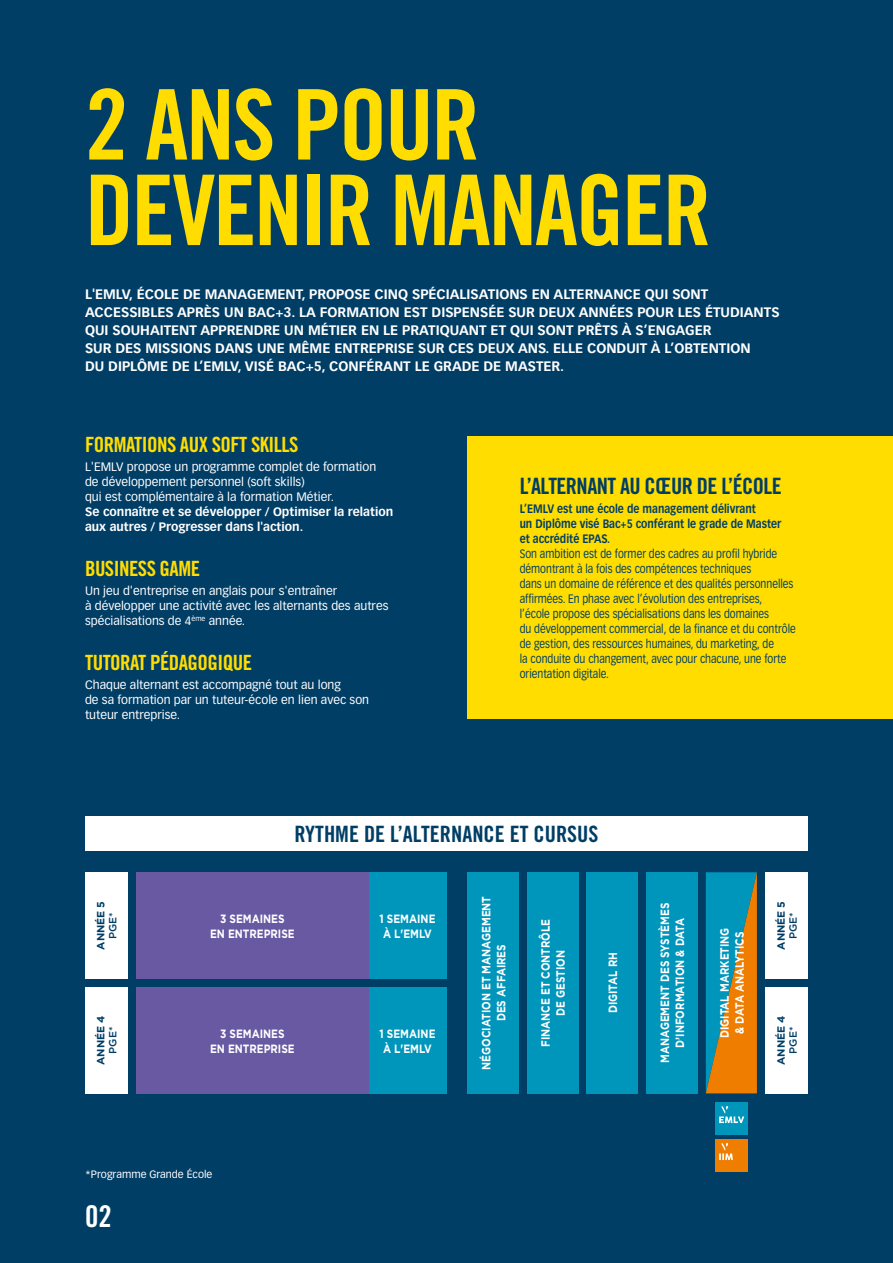
<style>
.page{position:relative;width:893px;height:1263px;background:#003e66}
.page>*{position:absolute;margin:0;border:0;box-sizing:border-box;transform-origin:0 0}
.t1{font:97.5px/85.5px "Trade Gothic Bold Cond Twenty";letter-spacing:-.025em;color:#fd0}
.t2{font:30px "Trade Gothic Bold Cond Twenty";color:#fff}
.t3{font:22.5px "Trade Gothic Bold Cond Twenty";letter-spacing:-.01em;color:#003e66}
.t4{font:21px "Trade Gothic Bold Cond Twenty";letter-spacing:-.025em;color:#fd0}
.t5{font:700 13.5px/18px "Vectora LT Std";color:#fff}
.t6{font:12px/15px "Vectora LT Std";color:#003e66;scale:.85 1}
.t7{font:12px/15px "Vectora LT Std";color:#fff}
.t8{font:700 12px/15px "Gotham";color:#fff;text-align:center;scale:.85 1}
.t9{font:700 12px/15px "Vectora LT Std";color:#003e66;scale:.85 1}
.t10{font:700 12px/15px "Vectora LT Std";color:#fff}
.t11{font:700 10.5px "Gotham";color:#003e66}
.t12{font:10.5px "Vectora LT Std";color:#fff}
.t13{font:500 10.5px "Gotham";color:#003e66}
</style>
<div class="page">
<div style="left:468px;top:436px;width:425px;height:283px;background:#fd0"></div>
<div style="left:85px;top:816px;width:723px;height:34px;background:#fff"></div>
<div style="left:85px;top:987px;width:43px;height:106px;background:#fff"></div>
<div style="left:765px;top:987px;width:43px;height:106px;background:#fff"></div>
<div style="left:85px;top:872px;width:43px;height:106px;background:#fff"></div>
<div style="left:765px;top:872px;width:43px;height:106px;background:#fff"></div>
<div style="left:136px;top:872px;width:233px;height:106px;background:#6859a2"></div>
<div style="left:136px;top:987px;width:233px;height:106px;background:#6859a2"></div>
<div style="left:369px;top:872px;width:77px;height:106px;background:#0095bb"></div>
<div style="left:369px;top:987px;width:77px;height:106px;background:#0095bb"></div>
<div style="left:468px;top:872px;width:51px;height:221px;background:#0095bb"></div>
<div style="left:587px;top:872px;width:51px;height:221px;background:#0095bb"></div>
<div style="left:527px;top:872px;width:51px;height:221px;background:#0095bb"></div>
<div style="left:646px;top:872px;width:51px;height:221px;background:#0095bb"></div>
<div style="left:715px;top:1102px;width:33px;height:32px;background:#0095bb"></div>
<svg style="left:719px;top:1106px;width:25px;height:17px"></svg>
<div style="left:715px;top:1139px;width:33px;height:32px;background:#ef7d00"></div>
<svg style="left:719px;top:1143px;width:14px;height:17px"></svg>
<svg style="left:706px;top:872px;width:51px;height:221px;background:#77885d"></svg>
<h1 class="t1" style="left:85px;top:81px;width:628px">2 ANS POUR<br>DEVENIR MANAGER</h1>
<p class="t5" style="left:85px;top:285px;width:696px">L'EMLV, ÉCOLE DE MANAGEMENT, PROPOSE CINQ SPÉCIALISATIONS EN ALTERNANCE QUI SONT ACCESSIBLES APRÈS UN BAC+3. LA FORMATION EST DISPENSÉE SUR DEUX ANNÉES POUR LES ÉTUDIANTS QUI SOUHAITENT APPRENDRE UN MÉTIER EN LE PRATIQUANT ET QUI SONT PRÊTS À S’ENGAGER<br>SUR DES MISSIONS DANS UNE MÊME ENTREPRISE SUR CES DEUX ANS. ELLE CONDUIT À L’OBTENTION<br>DU DIPLÔME DE L’EMLV, VISÉ BAC+5, CONFÉRANT LE GRADE DE MASTER.</p>
<h3 class="t4" style="left:85px;top:432px;width:215px">FORMATIONS AUX SOFT SKILLS</h3>
<p class="t7" style="left:85px;top:460px;width:293px">L'EMLV propose un programme complet de formation de développement personnel (soft skills)<br>qui est complémentaire à la formation Métier.</p>
<p class="t10" style="left:85px;top:504px;width:310px">Se connaître et se développer / Optimiser la relation aux autres / Progresser dans l'action.</p>
<h3 class="t4" style="left:85px;top:556px;width:116px">BUSINESS GAME</h3>
<p class="t7" style="left:85px;top:583px;width:305px">Un jeu d'entreprise en anglais pour s'entraîner<br>à développer une activité avec les alternants des autres spécialisations de 4<sup>ème</sup> année.</p>
<h3 class="t4" style="left:85px;top:649px;width:169px">TUTORAT PÉDAGOGIQUE</h3>
<p class="t7" style="left:85px;top:677px;width:286px">Chaque alternant est accompagné tout au long<br>de sa formation par un tuteur-école en lien avec son tuteur entreprise.</p>
<h3 class="t3" style="left:520px;top:472px;width:263px">L’ALTERNANT AU CŒUR DE L’ÉCOLE</h3>
<p class="t9" style="left:520px;top:501px;width:309px">L’EMLV est une école de management délivrant<br>un Diplôme visé Bac+5 conférant le grade de Master et accrédité EPAS.</p>
<p class="t6" style="left:520px;top:546px;width:326px">Son ambition est de former des cadres au profil hybride démontrant à la fois des compétences techniques<br>dans un domaine de référence et des qualités personnelles affirmées. En phase avec l’évolution des entreprises,<br>l’école propose des spécialisations dans les domaines<br>du développement commercial, de la finance et du contrôle de gestion, des ressources humaines, du marketing, de<br>la conduite du changement, avec pour chacune, une forte orientation digitale.</p>
<h3 class="t3" style="left:294px;top:820px;width:306px">RYTHME DE L’ALTERNANCE ET CURSUS</h3>
<p class="t8" style="left:479px;top:1070px;width:206px;rotate:-90deg">NÉGOCIATION ET MANAGEMENT<br>DES AFFAIRES</p>
<p class="t11" style="left:94px;top:950px;width:50px;rotate:-90deg">ANNÉE 5</p>
<p class="t13" style="left:106px;top:939px;width:28px;rotate:-90deg">PGE*</p>
<p class="t11" style="left:774px;top:950px;width:50px;rotate:-90deg">ANNÉE 5</p>
<p class="t13" style="left:786px;top:939px;width:28px;rotate:-90deg">PGE*</p>
<p class="t8" style="left:657px;top:1063px;width:190px;rotate:-90deg">MANAGEMENT DES SYSTÈMES<br>D’INFORMATION &amp; DATA</p>
<p class="t8" style="left:210px;top:911px;width:101px">3 SEMAINES<br>EN ENTREPRISE</p>
<p class="t8" style="left:380px;top:911px;width:67px;text-align:left">1 SEMAINE<br>À L'EMLV</p>
<p class="t8" style="left:538px;top:1047px;width:152px;rotate:-90deg">FINANCE ET CONTRÔLE<br>DE GESTION</p>
<p class="t8" style="left:717px;top:1038px;width:132px;rotate:-90deg">DIGITAL MARKETING &amp; DATA ANALYTICS</p>
<p class="t8" style="left:605px;top:1013px;width:73px;rotate:-90deg">DIGITAL RH</p>
<p class="t11" style="left:94px;top:1065px;width:51px;rotate:-90deg">ANNÉE 4</p>
<p class="t13" style="left:106px;top:1054px;width:28px;rotate:-90deg">PGE*</p>
<p class="t11" style="left:774px;top:1065px;width:51px;rotate:-90deg">ANNÉE 4</p>
<p class="t13" style="left:786px;top:1054px;width:28px;rotate:-90deg">PGE*</p>
<p class="t8" style="left:210px;top:1026px;width:101px">3 SEMAINES<br>EN ENTREPRISE</p>
<p class="t8" style="left:380px;top:1026px;width:67px;text-align:left">1 SEMAINE<br>À L'EMLV</p>
<p class="t12" style="left:85px;top:1168px;width:129px">*Programme Grande École</p>
<h2 class="t2" style="left:85px;top:1198px;width:28px">02</h2>
</div>
